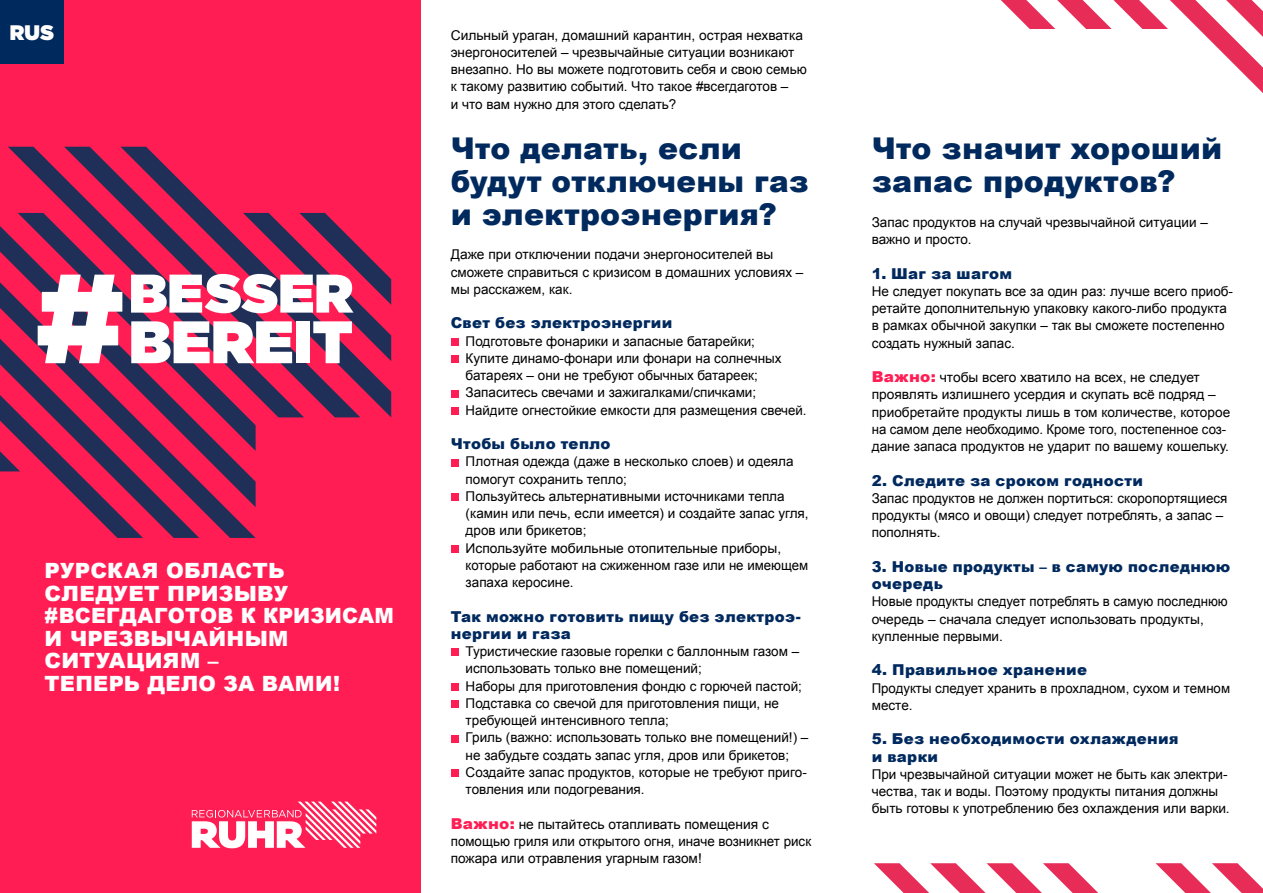
<style>
.page{position:relative;width:1263px;height:893px;background:#fff}
.page>*{position:absolute;margin:0;border:0;box-sizing:border-box;transform-origin:0 0}
.t1{font:900 30px/33px "Arial";letter-spacing:.01em;color:#00295e}
.t2{font:900 21px/22.5px "Arial";letter-spacing:.015em;color:#fff}
.t3{font:900 21px "Gotham";color:#fff}
.t4{font:900 15px/17.2px "Arial";letter-spacing:.02em;color:#00295e}
.t5{font:13.5px/17.2px "Arial";color:#000}
.s1{font-weight:900;font-size:15px;color:#ff1d53}
</style>
<div class="page">
<div style="left:0;top:0;width:421px;height:893px;background:#ff1d53"></div>
<svg style="left:192px;top:802px;width:184px;height:46px"></svg>
<svg style="left:8px;top:147px;width:56px;height:66px"></svg>
<svg style="left:64px;top:147px;width:56px;height:66px"></svg>
<svg style="left:120px;top:147px;width:204px;height:66px"></svg>
<svg style="left:0;top:213px;width:391px;height:325px"></svg>
<div style="left:0;top:0;width:64px;height:64px;background:#00295e"></div>
<div style="left:451px;top:338px;width:7px;height:8px;background:#ff1d53"></div>
<div style="left:451px;top:355px;width:7px;height:8px;background:#ff1d53"></div>
<div style="left:451px;top:390px;width:7px;height:7px;background:#ff1d53"></div>
<div style="left:451px;top:407px;width:7px;height:8px;background:#ff1d53"></div>
<div style="left:451px;top:459px;width:7px;height:7px;background:#ff1d53"></div>
<div style="left:451px;top:493px;width:7px;height:8px;background:#ff1d53"></div>
<div style="left:451px;top:545px;width:7px;height:8px;background:#ff1d53"></div>
<div style="left:451px;top:648px;width:7px;height:8px;background:#ff1d53"></div>
<div style="left:451px;top:683px;width:7px;height:8px;background:#ff1d53"></div>
<div style="left:451px;top:700px;width:7px;height:8px;background:#ff1d53"></div>
<div style="left:451px;top:735px;width:7px;height:7px;background:#ff1d53"></div>
<div style="left:451px;top:769px;width:7px;height:8px;background:#ff1d53"></div>
<svg style="left:874px;top:863px;width:224px;height:30px"></svg>
<svg style="left:1155px;top:863px;width:108px;height:30px"></svg>
<svg style="left:1001px;top:0;width:262px;height:93px"></svg>
<p class="t3" style="left:10px;top:18px;width:46px">RUS</p>
<p class="t5" style="left:451px;top:26px;width:358px">Сильный ураган, домашний карантин, острая нехватка энергоносителей – чрезвычайные ситуации возникают внезапно. Но вы можете подготовить себя и свою семью к такому развитию событий. Что такое #всегдаготов –<br>и что вам нужно для этого сделать?</p>
<h2 class="t1" style="left:451px;top:131px;width:359px">Что делать, если будут отключены газ и электроэнергия?</h2>
<p class="t5" style="left:451px;top:246px;width:354px">Даже при отключении подачи энергоносителей вы сможете справиться с кризисом в домашних условиях – мы расскажем, как.</p>
<h3 class="t4" style="left:451px;top:314px;width:223px">Свет без электроэнергии</h3>
<p class="t5" style="left:466px;top:332px;width:291px">Подготовьте фонарики и запасные батарейки;</p>
<p class="t5" style="left:466px;top:350px;width:318px">Купите динамо-фонари или фонари на солнечных батареях – они не требуют обычных батареек;</p>
<p class="t5" style="left:466px;top:384px;width:292px">Запаситесь свечами и зажигалками/спичками;</p>
<p class="t5" style="left:466px;top:401px;width:342px">Найдите огнестойкие емкости для размещения свечей.</p>
<h3 class="t4" style="left:451px;top:435px;width:161px">Чтобы было тепло</h3>
<p class="t5" style="left:466px;top:453px;width:329px">Плотная одежда (даже в несколько слоев) и одеяла помогут сохранить тепло;</p>
<p class="t5" style="left:466px;top:488px;width:345px">Пользуйтесь альтернативными источниками тепла (камин или печь, если имеется) и создайте запас угля, дров или брикетов;</p>
<p class="t5" style="left:466px;top:539px;width:344px">Используйте мобильные отопительные приборы, которые работают на сжиженном газе или не имеющем запаха керосине.</p>
<h3 class="t4" style="left:451px;top:607px;width:352px">Так можно готовить пищу без электроэ&shy;нергии и газа</h3>
<p class="t5" style="left:466px;top:643px;width:335px">Туристические газовые горелки с баллонным газом – использовать только вне помещений;</p>
<p class="t5" style="left:466px;top:677px;width:338px">Наборы для приготовления фондю с горючей пастой;</p>
<p class="t5" style="left:466px;top:695px;width:315px">Подставка со свечой для приготовления пищи, не требующей интенсивного тепла;</p>
<p class="t5" style="left:466px;top:729px;width:344px">Гриль (важно: использовать только вне помещений!) – не забудьте создать запас угля, дров или брикетов;</p>
<p class="t5" style="left:466px;top:764px;width:343px">Создайте запас продуктов, которые не требуют приго&shy;товления или подогревания.</p>
<p class="t5" style="left:451px;top:815px;width:362px"><span class="s1">Важно:</span> не пытайтесь отапливать помещения с помощью гриля или открытого огня, иначе возникнет риск пожара или отравления угарным газом!</p>
<p class="t2" style="left:45px;top:559px;width:351px">РУРСКАЯ ОБЛАСТЬ<br>СЛЕДУЕТ ПРИЗЫВУ #ВСЕГДАГОТОВ К КРИЗИСАМ<br>И ЧРЕЗВЫЧАЙНЫМ<br>СИТУАЦИЯМ –<br>ТЕПЕРЬ ДЕЛО ЗА ВАМИ!</p>
<h2 class="t1" style="left:872px;top:131px;width:352px">Что значит хороший запас продуктов?</h2>
<p class="t5" style="left:872px;top:214px;width:338px">Запас продуктов на случай чрезвычайной ситуации – важно и просто.</p>
<h3 class="t4" style="left:872px;top:264px;width:142px">1. Шаг за шагом</h3>
<p class="t5" style="left:872px;top:283px;width:363px">Не следует покупать все за один раз: лучше всего приоб&shy;ретайте дополнительную упаковку какого-либо продукта в рамках обычной закупки – так вы сможете постепенно создать нужный запас.</p>
<p class="t5" style="left:872px;top:369px;width:360px"><span class="s1">Важно:</span> чтобы всего хватило на всех, не следует проявлять излишнего усердия и скупать всё подряд – приобретайте продукты лишь в том количестве, которое на самом деле необходимо. Кроме того, постепенное соз&shy;дание запаса продуктов не ударит по вашему кошельку.</p>
<h3 class="t4" style="left:872px;top:471px;width:273px">2. Следите за сроком годности</h3>
<p class="t5" style="left:872px;top:490px;width:357px">Запас продуктов не должен портиться: скоропортящиеся продукты (мясо и овощи) следует потреблять, а запас – пополнять.</p>
<h3 class="t4" style="left:872px;top:557px;width:360px">3. Новые продукты – в самую последнюю очередь</h3>
<p class="t5" style="left:872px;top:593px;width:358px">Новые продукты следует потреблять в самую последнюю очередь – сначала следует использовать продукты, купленные первыми.</p>
<h3 class="t4" style="left:872px;top:661px;width:217px">4. Правильное хранение</h3>
<p class="t5" style="left:872px;top:679px;width:360px">Продукты следует хранить в прохладном, сухом и темном месте.</p>
<h3 class="t4" style="left:872px;top:730px;width:308px">5. Без необходимости охлаждения и варки</h3>
<p class="t5" style="left:872px;top:766px;width:359px">При чрезвычайной ситуации может не быть как электри&shy;чества, так и воды. Поэтому продукты питания должны быть готовы к употреблению без охлаждения или варки.</p>
</div>
